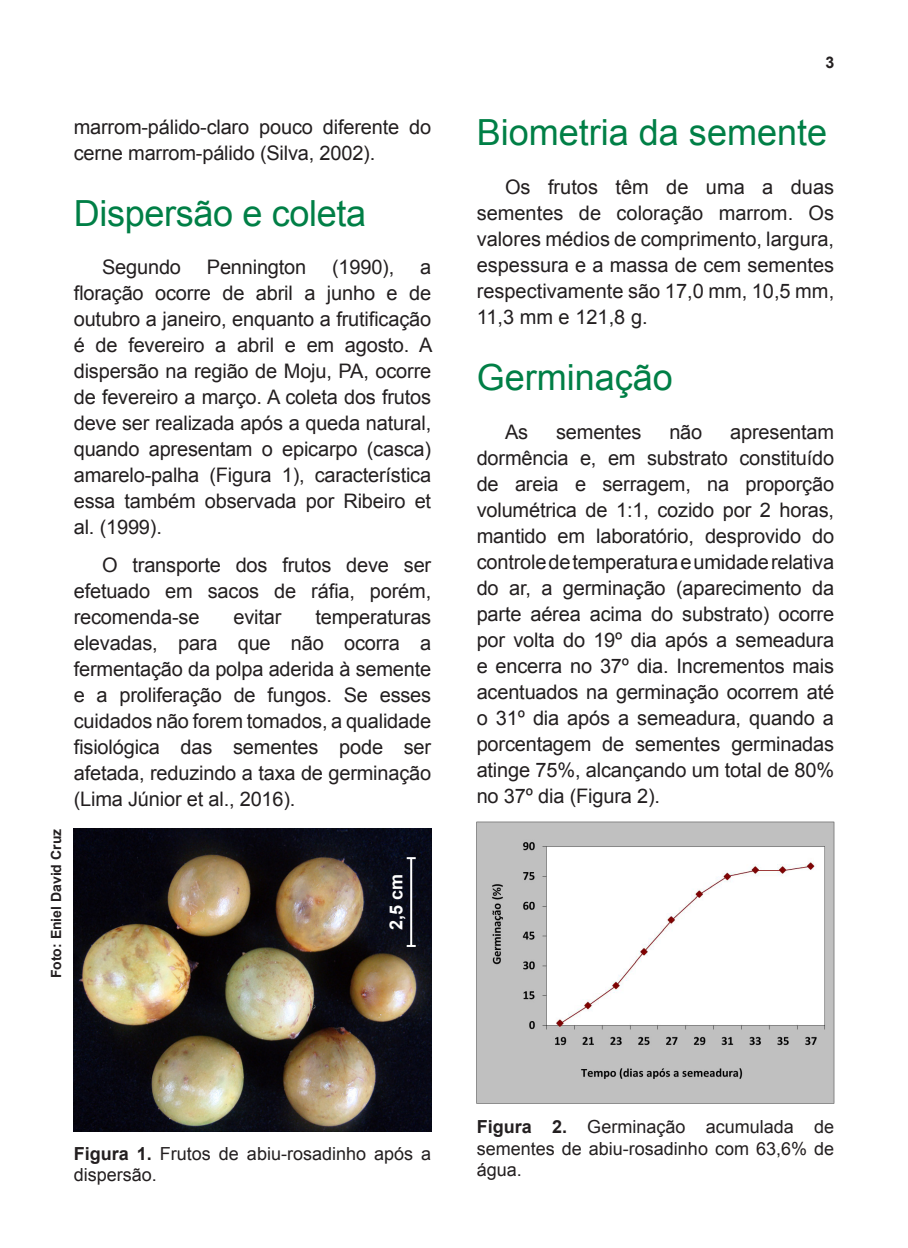
<style>
.page{position:relative;width:908px;height:1248px;background:#fff}
.page>*{position:absolute;margin:0;border:0;box-sizing:border-box;transform-origin:0 0}
.TITULO_1{font:36px "Arial";color:#007f46}
.MIOLO{font:20px/26px "Arial";letter-spacing:-.01em;color:#231f20;text-align:justify}
.FIGURA_LEGENDA{font:18px/21.6px "Arial";color:#231f20}
.FIGURA_LEGENDA-2{font:700 18px "Arial";color:#fff}
.t1{font:700 16px "Arial";color:#231f20}
.CREDITO_FOTO{font:700 14px "Arial";color:#231f20}
.s1{font-weight:700}
</style>
<div class="page">
<img style="left:74px;top:828px;width:357px;height:302px">
<img style="left:476px;top:821px;width:357px;height:282px">
<hr style="left:410px;top:858px;width:2px;height:87px;background:#fff">
<svg style="left:406px;top:944px;width:9px;height:2px"></svg>
<svg style="left:406px;top:857px;width:9px;height:2px"></svg>
<p class="CREDITO_FOTO" style="left:47px;top:978px;width:151px;rotate:-90deg">Foto: Eniel David Cruz</p>
<p class="MIOLO" style="left:74px;top:114px;width:359px">marrom-pálido-claro pouco diferente do cerne marrom-pálido (Silva, 2002).</p>
<p class="TITULO_1" style="left:74px;top:189px;width:293px">Dispersão e coleta</p>
<p class="MIOLO" style="left:102px;top:254px;width:80px">Segundo</p>
<p class="MIOLO" style="left:207px;top:254px;width:101px">Pennington</p>
<p class="MIOLO" style="left:332px;top:254px;width:64px">(1990),</p>
<p class="MIOLO" style="left:74px;top:254px;width:360px;text-indent:346px">a floração ocorre de abril a junho e de outubro a janeiro, enquanto a frutificação é de fevereiro a abril e em agosto. A dispersão na região de Moju, PA, ocorre de fevereiro a março. A coleta dos frutos deve ser realizada após a queda natural, quando apresentam o epicarpo (casca) amarelo-palha (Figura 1), característica essa também observada por Ribeiro et al. (1999).</p>
<p class="MIOLO" style="left:74px;top:552px;width:359px;text-indent:28px">O transporte dos frutos deve ser efetuado em sacos de ráfia, porém, recomenda-se</p>
<p class="MIOLO" style="left:233px;top:604px;width:49px">evitar</p>
<p class="MIOLO" style="left:74px;top:604px;width:359px;text-indent:242px">temperaturas elevadas, para que não ocorra a fermentação da polpa aderida à semente e a proliferação de fungos. Se esses cuidados não forem tomados, a qualidade fisiológica das sementes pode ser afetada, reduzindo a taxa de germinação (Lima Júnior et al., 2016).</p>
<p class="FIGURA_LEGENDA-2" style="left:384px;top:930px;width:58px;rotate:-90deg">2,5 cm</p>
<p class="t1" style="left:825px;top:52px;width:10px">3</p>
<p class="TITULO_1" style="left:476px;top:109px;width:352px">Biometria da semente</p>
<p class="MIOLO" style="left:476px;top:174px;width:359px;text-indent:28px">Os frutos têm de uma a duas sementes de coloração marrom. Os valores médios de comprimento, largura, espessura e a massa de cem sementes respectivamente são 17,0 mm, 10,5 mm, 11,3 mm e 121,8 g.</p>
<p class="TITULO_1" style="left:476px;top:354px;width:198px">Germinação</p>
<p class="MIOLO" style="left:505px;top:419px;width:25px">As</p>
<p class="MIOLO" style="left:556px;top:419px;width:87px">sementes</p>
<p class="MIOLO" style="left:669px;top:419px;width:34px">não</p>
<p class="MIOLO" style="left:476px;top:419px;width:359px;text-indent:253px">apresentam dormência e, em substrato constituído de areia e serragem, na proporção volumétrica de 1:1, cozido por 2 horas, mantido em laboratório, desprovido do controle de temperatura e umidade relativa do ar, a germinação (aparecimento da parte aérea acima do substrato) ocorre por volta do 19º dia após a semeadura e encerra no 37º dia. Incrementos mais acentuados na germinação ocorrem até o 31º dia após a semeadura, quando a porcentagem de sementes germinadas atinge 75%, alcançando um total de 80% no 37º dia (Figura 2).</p>
<p class="FIGURA_LEGENDA" style="left:74px;top:1142px;width:359px"><span class="s1">Figura 1.</span> Frutos de abiu-rosadinho após a dispersão.</p>
<p class="FIGURA_LEGENDA" style="left:476px;top:1115px;width:359px;text-align:justify"><span class="s1">Figura 2.</span> Germinação acumulada de sementes de abiu-rosadinho com 63,6% de água.</p>
</div>
